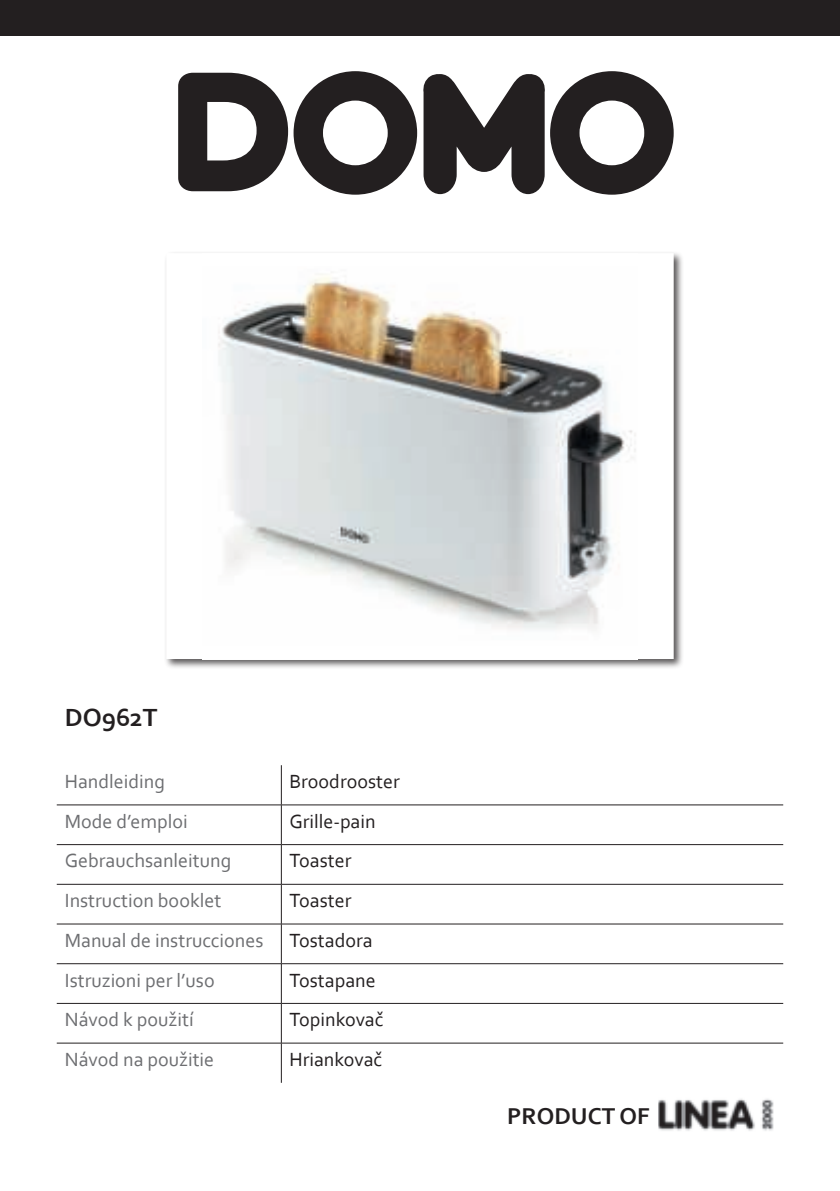
<style>
.page{position:relative;width:840px;height:1191px;background:#fff}
.page>*{position:absolute;margin:0;border:0;box-sizing:border-box;transform-origin:0 0}
.t1{font:700 26px "Corbel";color:#231f20}
.t2{font:700 24px "Corbel";color:#231f20}
.t3{font:20px "Corbel";color:#6d6e71}
.t4{font:20px "Corbel";color:#231f20}
</style>
<div class="page">
<svg style="left:178px;top:71px;width:495px;height:123px"></svg>
<img style="left:658px;top:1099px;width:116px;height:32px">
<div style="left:0;top:0;width:839px;height:36px;background:#231f20"></div>
<hr style="left:281px;top:765px;width:1px;height:39px;background:#231f20">
<hr style="left:57px;top:804px;width:224px;height:1px;background:#231f20">
<hr style="left:281px;top:804px;width:501px;height:1px;background:#231f20">
<hr style="left:281px;top:805px;width:1px;height:39px;background:#231f20">
<hr style="left:57px;top:844px;width:224px;height:1px;background:#231f20">
<hr style="left:281px;top:844px;width:501px;height:1px;background:#231f20">
<hr style="left:281px;top:845px;width:1px;height:39px;background:#231f20">
<hr style="left:57px;top:884px;width:224px;height:1px;background:#231f20">
<hr style="left:281px;top:884px;width:501px;height:1px;background:#231f20">
<hr style="left:281px;top:884px;width:1px;height:39px;background:#231f20">
<hr style="left:57px;top:923px;width:224px;height:1px;background:#231f20">
<hr style="left:281px;top:923px;width:501px;height:1px;background:#231f20">
<hr style="left:281px;top:924px;width:1px;height:39px;background:#231f20">
<hr style="left:57px;top:963px;width:224px;height:1px;background:#231f20">
<hr style="left:281px;top:963px;width:501px;height:1px;background:#231f20">
<hr style="left:281px;top:964px;width:1px;height:39px;background:#231f20">
<hr style="left:57px;top:1003px;width:224px;height:1px;background:#231f20">
<hr style="left:281px;top:1003px;width:501px;height:1px;background:#231f20">
<hr style="left:281px;top:1003px;width:1px;height:39px;background:#231f20">
<hr style="left:57px;top:1042px;width:224px;height:1px;background:#231f20">
<hr style="left:281px;top:1042px;width:501px;height:1px;background:#231f20">
<hr style="left:281px;top:1043px;width:1px;height:39px;background:#231f20">
<div style="left:164px;top:251px;width:519px;height:418px;background:#231f20;opacity:.75"></div>
<div style="left:173px;top:260px;width:493px;height:392px;background:#fff"></div>
<img style="left:218px;top:274px;width:418px;height:356px">
<h1 class="t1" style="left:65px;top:705px;width:94px">DO962T</h1>
<p class="t3" style="left:65px;top:772px;width:102px">Handleiding</p>
<p class="t4" style="left:289px;top:772px;width:112px">Broodrooster</p>
<p class="t3" style="left:65px;top:811px;width:124px">Mode d’emploi</p>
<p class="t4" style="left:289px;top:811px;width:88px">Grille-pain</p>
<p class="t3" style="left:65px;top:851px;width:168px">Gebrauchsanleitung</p>
<p class="t4" style="left:289px;top:851px;width:63px">Toaster</p>
<p class="t3" style="left:65px;top:891px;width:158px">Instruction booklet</p>
<p class="t4" style="left:289px;top:891px;width:63px">Toaster</p>
<p class="t3" style="left:65px;top:930px;width:200px">Manual de instrucciones</p>
<p class="t4" style="left:289px;top:930px;width:85px">Tostadora</p>
<p class="t3" style="left:65px;top:970px;width:151px">Istruzioni per l’uso</p>
<p class="t4" style="left:289px;top:970px;width:88px">Tostapane</p>
<p class="t3" style="left:65px;top:1007px;width:130px">Návod k použití</p>
<p class="t4" style="left:289px;top:1007px;width:96px">Topinkovač</p>
<p class="t3" style="left:65px;top:1047px;width:151px">Návod na použitie</p>
<p class="t4" style="left:289px;top:1047px;width:94px">Hriankovač</p>
<p class="t2" style="left:507px;top:1104px;width:144px">PRODUCT OF</p>
</div>
